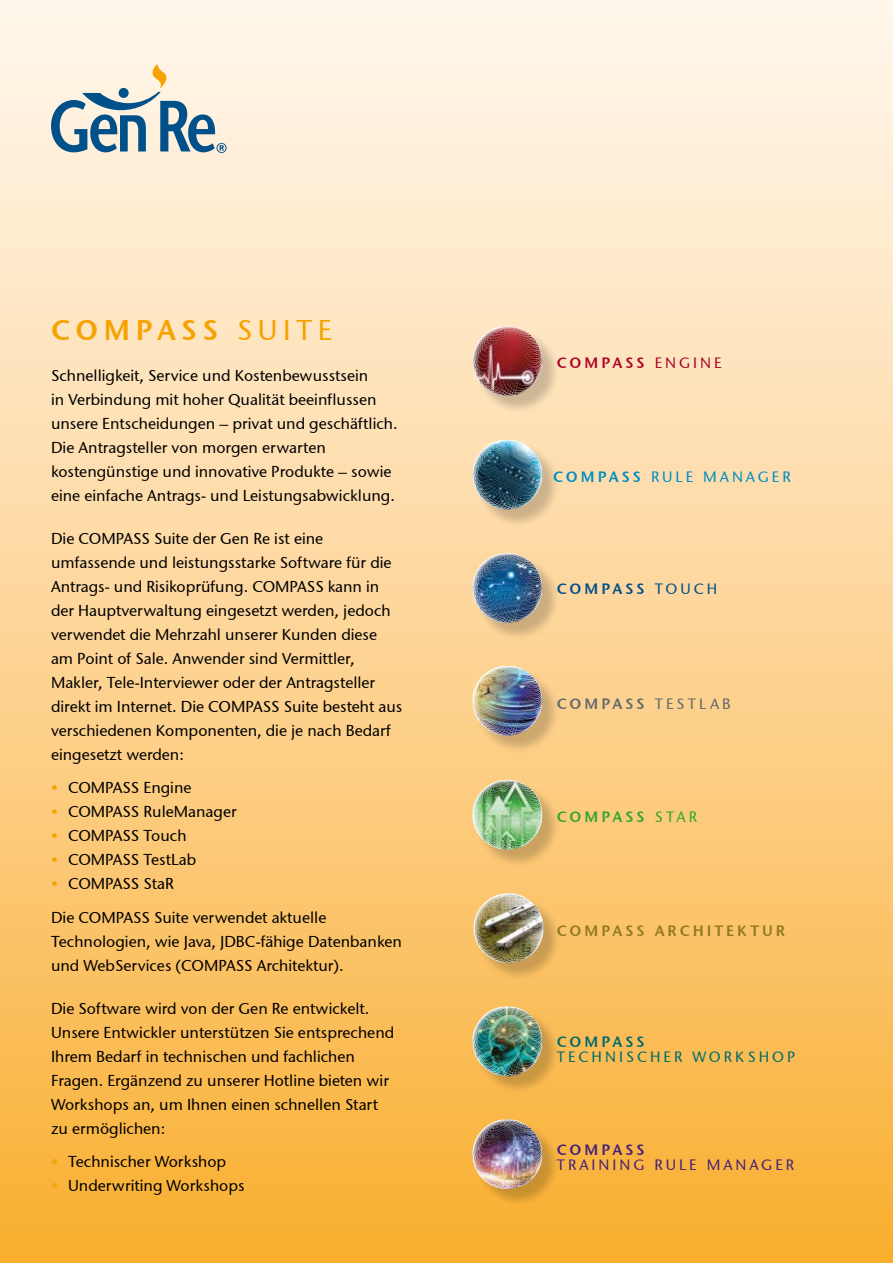
<style>
.page{position:relative;width:893px;height:1263px;background:#fff}
.page>*{position:absolute;margin:0;border:0;box-sizing:border-box;transform-origin:0 0}
.t1{font:600 28.5px "Stone Sans GC Re";letter-spacing:.2em;color:#f6a200}
.t2{font:15.75px/24px "Stone Sans GC Re";color:#000}
.t3{font:15px "Stone Sans GC Re";letter-spacing:.2em;color:#006b6a}
.t4{font:15px "Stone Sans GC Re";letter-spacing:.2em;color:#46217a}
.t5{font:600 15px "Stone Sans GC Re";letter-spacing:.2em;color:#907a22}
.t6{font:15px "Stone Sans GC Re";letter-spacing:.2em;color:#008ec2}
.t7{font:600 15px "Stone Sans GC Re";color:#008ec2}
.t8{font:600 15px "Stone Sans GC Re";color:#ac0629}
.t9{font:600 15px "Stone Sans GC Re";color:#36a432}
.t10{font:600 15px "Stone Sans GC Re";color:#006b6a}
.t11{font:600 15px "Stone Sans GC Re";color:#636a6e}
.t12{font:15px "Stone Sans GC Re";color:#636a6e}
.t13{font:600 15px "Stone Sans GC Re";color:#005189}
.t14{font:600 15px "Stone Sans GC Re";color:#46217a}
.t15{font:15px "Stone Sans GC Re";letter-spacing:.2em;color:#ac0629}
.t16{font:15px "Stone Sans GC Re";color:#005189}
.t17{font:15px "Stone Sans GC Re";color:#36a432}
.s1{font-weight:400}
.s2{color:#f6a200}
</style>
<div class="page">
<div style="left:0;top:0;width:893px;height:1263px;background:linear-gradient(to bottom,#fff9f3,#fab036)"></div>
<svg style="left:51px;top:64px;width:176px;height:89px;background:#bac6c6"></svg>
<div style="left:475px;top:442px;width:86px;height:86px;background:#000;opacity:.2"></div>
<img style="left:472px;top:439px;width:70px;height:70px">
<div style="left:475px;top:329px;width:86px;height:86px;background:#000;opacity:.2"></div>
<img style="left:472px;top:326px;width:70px;height:70px">
<div style="left:475px;top:782px;width:86px;height:86px;background:#000;opacity:.2"></div>
<img style="left:472px;top:780px;width:70px;height:70px">
<div style="left:475px;top:1009px;width:86px;height:86px;background:#000;opacity:.2"></div>
<img style="left:472px;top:1006px;width:70px;height:70px">
<div style="left:475px;top:668px;width:86px;height:86px;background:#000;opacity:.2"></div>
<img style="left:472px;top:666px;width:70px;height:70px">
<div style="left:475px;top:556px;width:86px;height:85px;background:#000;opacity:.2"></div>
<img style="left:472px;top:553px;width:70px;height:70px">
<div style="left:476px;top:896px;width:86px;height:86px;background:#000;opacity:.2"></div>
<img style="left:474px;top:893px;width:70px;height:70px">
<div style="left:475px;top:1122px;width:86px;height:86px;background:#000;opacity:.2"></div>
<img style="left:472px;top:1119px;width:70px;height:70px">
<h1 class="t1" style="left:51px;top:312px;width:283px">COMPASS <span class="s1">Suite</span></h1>
<p class="t2" style="left:51px;top:363px;width:348px">Schnelligkeit, Service und Kostenbewusstsein<br>in Verbindung mit hoher Qualität beeinflussen unsere Entscheidungen – privat und geschäftlich.<br>Die Antragsteller von morgen erwarten kostengünstige und innovative Produkte – sowie eine einfache Antrags- und Leistungsabwicklung.</p>
<p class="t2" style="left:51px;top:526px;width:353px">Die COMPASS Suite der Gen Re ist eine umfassende und leistungsstarke Software für die Antrags- und Risikoprüfung. COMPASS kann in der Hauptverwaltung eingesetzt werden, jedoch verwendet die Mehrzahl unserer Kunden diese am Point of Sale. Anwender sind Vermittler, Makler, Tele-I nterviewer oder der Antragsteller direkt im I nternet. Die COMPASS Suite besteht aus verschiedenen Komponenten, die je nach Bedarf eingesetzt werden:</p>
<p class="t2" style="left:51px;top:775px;width:142px"><span class="s2">•</span> COMPASS Engine</p>
<p class="t2" style="left:51px;top:799px;width:187px"><span class="s2">•</span> COMPASS RuleManager</p>
<p class="t2" style="left:51px;top:823px;width:137px"><span class="s2">•</span> COMPASS Touch</p>
<p class="t2" style="left:51px;top:847px;width:147px"><span class="s2">•</span> COMPASS TestLab</p>
<p class="t2" style="left:51px;top:866px;width:277px;line-height:34.5px"><span class="s2">•</span> COMPASS StaR<br>Die COMPASS Suite verwendet aktuelle</p>
<p class="t2" style="left:51px;top:929px;width:352px">Technologien, wie Java, JDBC-fähige Datenbanken und WebServices (COMPASS Architektur).</p>
<p class="t2" style="left:51px;top:996px;width:345px">Die Software wird von der Gen Re entwickelt.<br>Unsere Entwickler unterstützen Sie entsprechend I hrem Bedarf in technischen und fachlichen Fragen. Ergänzend zu unserer Hotline bieten wir Workshops an, um I hnen einen schnellen Start zu ermöglichen:</p>
<p class="t2" style="left:51px;top:1149px;width:177px"><span class="s2">•</span> Technischer Workshop</p>
<p class="t2" style="left:51px;top:1173px;width:195px"><span class="s2">•</span> Underwriting Workshops</p>
<p class="t8" style="left:557px;top:354px;width:14px">COMPASS</p>
<p class="t15" style="left:655px;top:354px;width:68px">eng ine</p>
<p class="t7" style="left:553px;top:467px;width:14px">COMPASS</p>
<p class="t6" style="left:651px;top:467px;width:138px">Rul e Manag er</p>
<p class="t13" style="left:557px;top:580px;width:14px">COMPASS</p>
<p class="t16" style="left:655px;top:580px;width:51px">to uch</p>
<p class="t11" style="left:557px;top:694px;width:14px">COMPASS</p>
<p class="t12" style="left:655px;top:694px;width:56px">Tes tlab</p>
<p class="t9" style="left:557px;top:807px;width:14px">COMPASS</p>
<p class="t17" style="left:655px;top:808px;width:33px">Star</p>
<p class="t5" style="left:557px;top:921px;width:27px">COMPASS</p>
<p class="t5" style="left:655px;top:921px;width:132px">ARCHITEKTUR</p>
<p class="t10" style="left:557px;top:1033px;width:14px">COMPASS</p>
<p class="t3" style="left:557px;top:1048px;width:82px">Tech nisch</p>
<p class="t3" style="left:664px;top:1048px;width:59px">er Workshop</p>
<p class="t14" style="left:557px;top:1141px;width:14px">COMPASS</p>
<p class="t4" style="left:557px;top:1156px;width:12px">Tra</p>
<p class="t4" style="left:592px;top:1156px;width:201px">ining Rul e Manag er</p>
</div>
